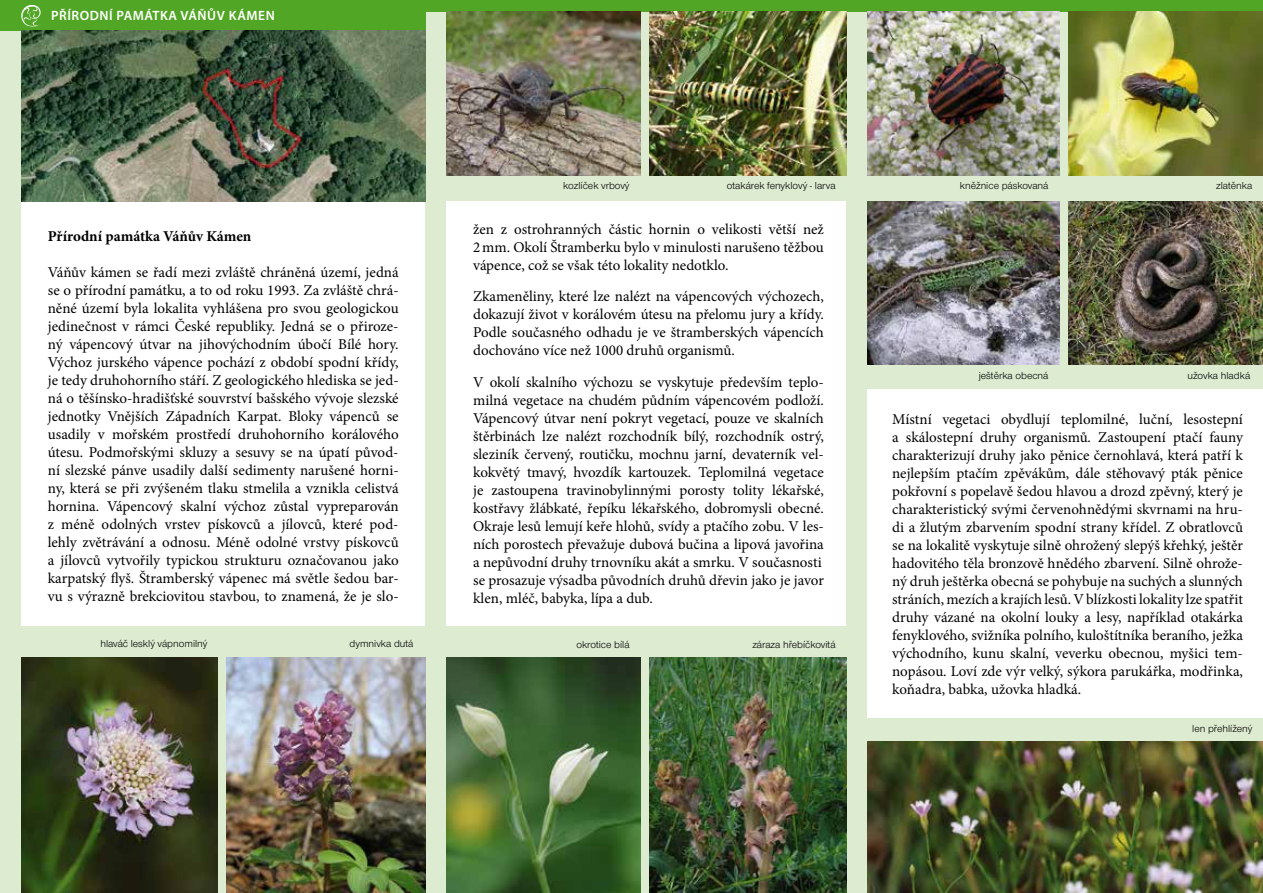
<style>
.page{position:relative;width:1263px;height:893px;background:#ddebd1}
.page>*{position:absolute;margin:0;border:0;box-sizing:border-box;transform-origin:0 0}
.t1{font:15px/18px "Minion Pro";color:#000;text-align:justify}
.t2{font:700 15px "Minion Pro";color:#000}
.t3{font:600 13.5px "Myriad Pro";letter-spacing:.04em;color:#fff}
.t4{font:10.5px "Nimbus Sans Novus TOT";color:#000}
</style>
<div class="page">
<div style="left:0;top:0;width:425px;height:31px;background:#52a625"></div>
<div style="left:419px;top:0;width:844px;height:12px;background:#52a625"></div>
<div style="left:21px;top:184px;width:404px;height:442px;background:#fff"></div>
<div style="left:446px;top:201px;width:400px;height:425px;background:#fff"></div>
<img style="left:21px;top:658px;width:196px;height:235px">
<div style="left:867px;top:389px;width:396px;height:329px;background:#fff"></div>
<img style="left:446px;top:658px;width:194px;height:235px">
<img style="left:446px;top:12px;width:194px;height:163px">
<img style="left:867px;top:12px;width:192px;height:163px">
<img style="left:867px;top:201px;width:192px;height:163px">
<img style="left:226px;top:658px;width:199px;height:235px">
<img style="left:649px;top:658px;width:197px;height:235px">
<img style="left:649px;top:12px;width:197px;height:163px">
<img style="left:1068px;top:12px;width:195px;height:163px">
<img style="left:1068px;top:201px;width:195px;height:163px">
<img style="left:867px;top:741px;width:396px;height:152px">
<img style="left:21px;top:31px;width:404px;height:170px">
<svg style="left:21px;top:5px;width:20px;height:22px"></svg>
<p class="t3" style="left:51px;top:7px;width:225px">PŘÍRODNÍ PAMÁTKA VÁŇŮV KÁMEN</p>
<p class="t4" style="left:563px;top:180px;width:68px">kozlíček vrbový</p>
<p class="t4" style="left:960px;top:180px;width:90px">kněžnice páskovaná</p>
<p class="t4" style="left:727px;top:180px;width:110px">otakárek fenyklový - larva</p>
<p class="t4" style="left:1216px;top:180px;width:38px">zlatěnka</p>
<p class="t2" style="left:48px;top:225px;width:205px">Přírodní památka Váňův Kámen</p>
<p class="t1" style="left:48px;top:263px;width:352px">Váňův kámen se řadí mezi zvláště chráněná území, jedná se o přírodní památku, a to od roku 1993. Za zvláště chrá&shy;něné území byla lokalita vyhlášena pro svou geologickou jedinečnost v rámci České republiky. Jedná se o přiroze&shy;ný vápencový útvar na jihovýchodním úbočí Bílé hory.<br>Výchoz jurského vápence pochází z období spodní křídy, je tedy druhohorního stáří. Z geologického hlediska se jed&shy;ná o těšínsko-hradišťské souvrství bašského vývoje slezské jednotky Vnějších Západních Karpat. Bloky vápenců se usadily v mořském prostředí druhohorního korálového útesu. Podmořskými skluzy a sesuvy se na úpatí původ&shy;ní slezské pánve usadily další sedimenty narušené horni&shy;ny, která se při zvýšeném tlaku stmelila a vznikla celistvá hornina. Vápencový skalní výchoz zůstal vypreparován z méně odolných vrstev pískovců a jílovců, které pod&shy;lehly zvětrávání a odnosu. Méně odolné vrstvy pískovců a jílovců vytvořily typickou strukturu označovanou jako karpatský flyš. Štramberský vápenec má světle šedou bar&shy;vu s výrazně brekciovitou stavbou, to znamená, že je slo-</p>
<p class="t1" style="left:473px;top:220px;width:352px">žen z ostrohranných částic hornin o velikosti větší než 2mm. Okolí Štramberku bylo v minulosti narušeno těžbou vápence, což se však této lokality nedotklo.</p>
<p class="t1" style="left:473px;top:288px;width:352px">Zkameněliny, které lze nalézt na vápencových výchozech, dokazují život v korálovém útesu na přelomu jury a křídy.<br>Podle současného odhadu je ve štramberských vápencích dochováno více než 1000 druhů organismů.</p>
<p class="t1" style="left:473px;top:373px;width:352px;text-align:left">V okolí skalního výchozu se vyskytuje především teplo&shy;milná vegetace na chudém půdním vápencovém podloží.<br>Vápencový útvar není pokryt vegetací, pouze ve skalních štěrbinách lze nalézt rozchodník bílý, rozchodník ostrý, sleziník červený, routičku, mochnu jarní, devaterník vel&shy;kokvětý tmavý, hvozdík kartouzek. Teplomilná vegetace je zastoupena travinobylinnými porosty tolity lékařské, kostřavy žlábkaté, řepíku lékařského, dobromysli obecné.<br>Okraje lesů lemují keře hlohů, svídy a ptačího zobu. V les&shy;ních porostech převažuje dubová bučina a lipová javořina a nepůvodní druhy trnovníku akát a smrku. V současnosti se prosazuje výsadba původních druhů dřevin jako je javor klen, mléč, babyka, lípa a dub.</p>
<p class="t4" style="left:350px;top:637px;width:65px">dymnivka dutá</p>
<p class="t4" style="left:752px;top:639px;width:85px">záraza hřebíčkovitá</p>
<p class="t4" style="left:100px;top:637px;width:109px">hlaváč lesklý vápnomilný</p>
<p class="t4" style="left:576px;top:639px;width:55px">okrotice bílá</p>
<p class="t4" style="left:979px;top:369px;width:71px">ještěrka obecná</p>
<p class="t4" style="left:1187px;top:369px;width:64px">užovka hladká</p>
<p class="t1" style="left:892px;top:410px;width:352px">Místní vegetaci obydlují teplomilné, luční, lesostepní a skálostepní druhy organismů. Zastoupení ptačí fauny charakterizují druhy jako pěnice černohlavá, která patří k nejlepším ptačím zpěvákům, dále stěhovavý pták pěnice pokřovní s popelavě šedou hlavou a drozd zpěvný, který je charakteristický svými červenohnědými skvrnami na hru&shy;di a žlutým zbarvením spodní strany křídel. Z obratlovců se na lokalitě vyskytuje silně ohrožený slepýš křehký, ještěr hadovitého těla bronzově hnědého zbarvení. Silně ohrože&shy;ný druh ještěrka obecná se pohybuje na suchých a slunných stráních, mezích a krajích lesů. V blízkosti lokality lze spatřit druhy vázané na okolní louky a lesy, například otakárka fenyklového, svižníka polního, kuloštítníka beraního, ježka východního, kunu skalní, veverku obecnou, myšici tem&shy;nopásou. Loví zde výr velký, sýkora parukářka, modřinka, koňadra, babka, užovka hladká.</p>
<p class="t4" style="left:1192px;top:723px;width:62px">len přehlížený</p>
</div>
